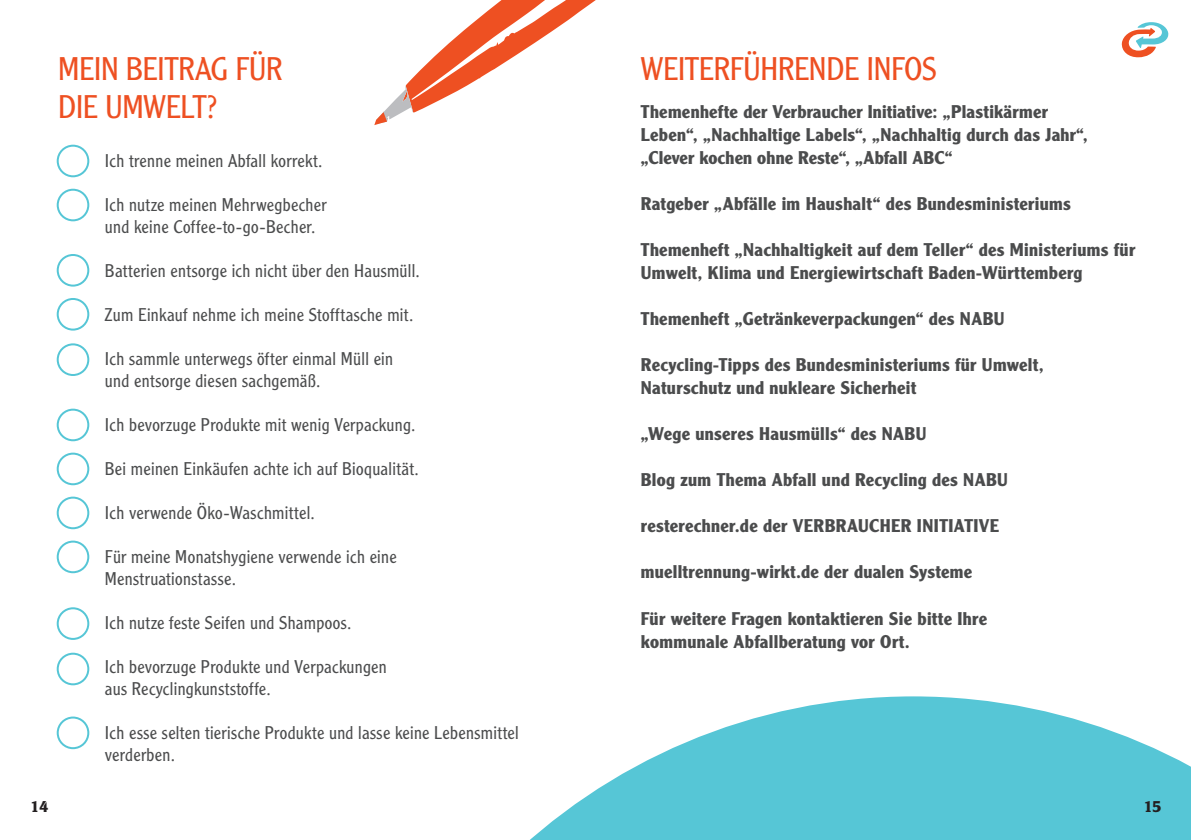
<style>
.page{position:relative;width:1191px;height:840px;background:#fff}
.page>*{position:absolute;margin:0;border:0;box-sizing:border-box;transform-origin:0 0}
.t1{font:300 32px/38px "Clearface Gothic LT Std";letter-spacing:-.015em;color:#ee5022}
.t2{font:700 18px/23px "Clearface Gothic LT Std";letter-spacing:.015em;color:#4b4c4d}
.t3{font:300 18px/22px "Clearface Gothic LT Std";letter-spacing:.015em;color:#4b4c4d}
.t4{font:700 16px "Clearface Gothic LT Std";color:#231f20}
</style>
<div class="page">
<svg style="left:1121px;top:22px;width:48px;height:36px"></svg>
<svg style="left:531px;top:696px;width:660px;height:143px;fill:#56c6d6"></svg>
<div style="left:57px;top:145px;width:32px;height:32px;border:2px solid #56c6d6;border-radius:50%"></div>
<div style="left:57px;top:189px;width:32px;height:32px;border:2px solid #56c6d6;border-radius:50%"></div>
<div style="left:57px;top:298px;width:32px;height:32px;border:2px solid #56c6d6;border-radius:50%"></div>
<div style="left:57px;top:408px;width:32px;height:33px;border:2px solid #56c6d6;border-radius:50%"></div>
<div style="left:57px;top:607px;width:32px;height:32px;border:2px solid #56c6d6;border-radius:50%"></div>
<div style="left:57px;top:540px;width:32px;height:33px;border:2px solid #56c6d6;border-radius:50%"></div>
<div style="left:57px;top:496px;width:32px;height:33px;border:2px solid #56c6d6;border-radius:50%"></div>
<div style="left:57px;top:716px;width:32px;height:32px;border:2px solid #56c6d6;border-radius:50%"></div>
<div style="left:57px;top:254px;width:32px;height:32px;border:2px solid #56c6d6;border-radius:50%"></div>
<div style="left:57px;top:343px;width:32px;height:33px;border:2px solid #56c6d6;border-radius:50%"></div>
<div style="left:57px;top:452px;width:32px;height:33px;border:2px solid #56c6d6;border-radius:50%"></div>
<div style="left:57px;top:652px;width:32px;height:33px;border:2px solid #56c6d6;border-radius:50%"></div>
<svg style="left:406px;top:0;width:190px;height:112px"></svg>
<svg style="left:374px;top:86px;width:39px;height:39px"></svg>
<h1 class="t1" style="left:58px;top:49px;width:226px">MEIN BEITRAG FÜR<br>DIE UMWELT?</h1>
<p class="t3" style="left:105px;top:149px;width:219px">Ich trenne meinen Abfall korrekt.</p>
<p class="t3" style="left:105px;top:193px;width:223px">Ich nutze meinen Mehrwegbecher und keine Coffee-to-go-Becher.</p>
<p class="t3" style="left:105px;top:259px;width:316px">Batterien entsorge ich nicht über den Hausmüll.</p>
<p class="t3" style="left:105px;top:303px;width:310px">Zum Einkauf nehme ich meine Stofftasche mit.</p>
<p class="t3" style="left:105px;top:347px;width:290px">Ich sammle unterwegs öfter einmal Müll ein und entsorge diesen sachgemäß.</p>
<p class="t3" style="left:105px;top:413px;width:312px">Ich bevorzuge Produkte mit wenig Verpackung.</p>
<p class="t3" style="left:105px;top:457px;width:315px">Bei meinen Einkäufen achte ich auf Bioqualität.</p>
<p class="t3" style="left:105px;top:501px;width:211px">Ich verwende Öko-Waschmittel.</p>
<p class="t3" style="left:105px;top:545px;width:293px">Für meine Monatshygiene verwende ich eine<br>Menstruationstasse.</p>
<p class="t3" style="left:105px;top:611px;width:248px">Ich nutze feste Seifen und Shampoos.</p>
<p class="t3" style="left:105px;top:655px;width:283px">Ich bevorzuge Produkte und Verpackungen aus Recyclingkunststoffe.</p>
<p class="t3" style="left:105px;top:721px;width:415px">Ich esse selten tierische Produkte und lasse keine Lebensmittel verderben.</p>
<h1 class="t1" style="left:641px;top:49px;width:298px">WEITERFÜHRENDE INFOS</h1>
<p class="t2" style="left:641px;top:100px;width:448px">Themenhefte der Verbraucher Initiative: „Plastikärmer<br>Leben“, „Nachhaltige Labels“, „Nachhaltig durch das Jahr“, „Clever kochen ohne Reste“, „Abfall ABC“</p>
<p class="t2" style="left:641px;top:192px;width:431px">Ratgeber „Abfälle im Haushalt“ des Bundesministeriums</p>
<p class="t2" style="left:641px;top:238px;width:496px">Themenheft „Nachhaltigkeit auf dem Teller“ des Ministeriums für<br>Umwelt, Klima und Energiewirtschaft Baden-Württemberg</p>
<p class="t2" style="left:641px;top:307px;width:365px">Themenheft „Getränkeverpackungen“ des NABU</p>
<p class="t2" style="left:641px;top:353px;width:404px">Recycling-Tipps des Bundesministeriums für Umwelt,<br>Naturschutz und nukleare Sicherheit</p>
<p class="t2" style="left:641px;top:422px;width:287px">„Wege unseres Hausmülls“ des NABU</p>
<p class="t2" style="left:641px;top:468px;width:368px">Blog zum Thema Abfall und Recycling des NABU</p>
<p class="t2" style="left:641px;top:514px;width:360px">resterechner.de der VERBRAUCHER INITIATIVE</p>
<p class="t2" style="left:641px;top:560px;width:333px">muelltrennung-wirkt.de der dualen Systeme</p>
<p class="t2" style="left:641px;top:606px;width:348px">Für weitere Fragen kontaktieren Sie bitte Ihre kommunale Abfallberatung vor Ort.</p>
<p class="t4" style="left:31px;top:796px;width:19px">14</p>
<p class="t4" style="left:1143px;top:796px;width:19px">15</p>
</div>
